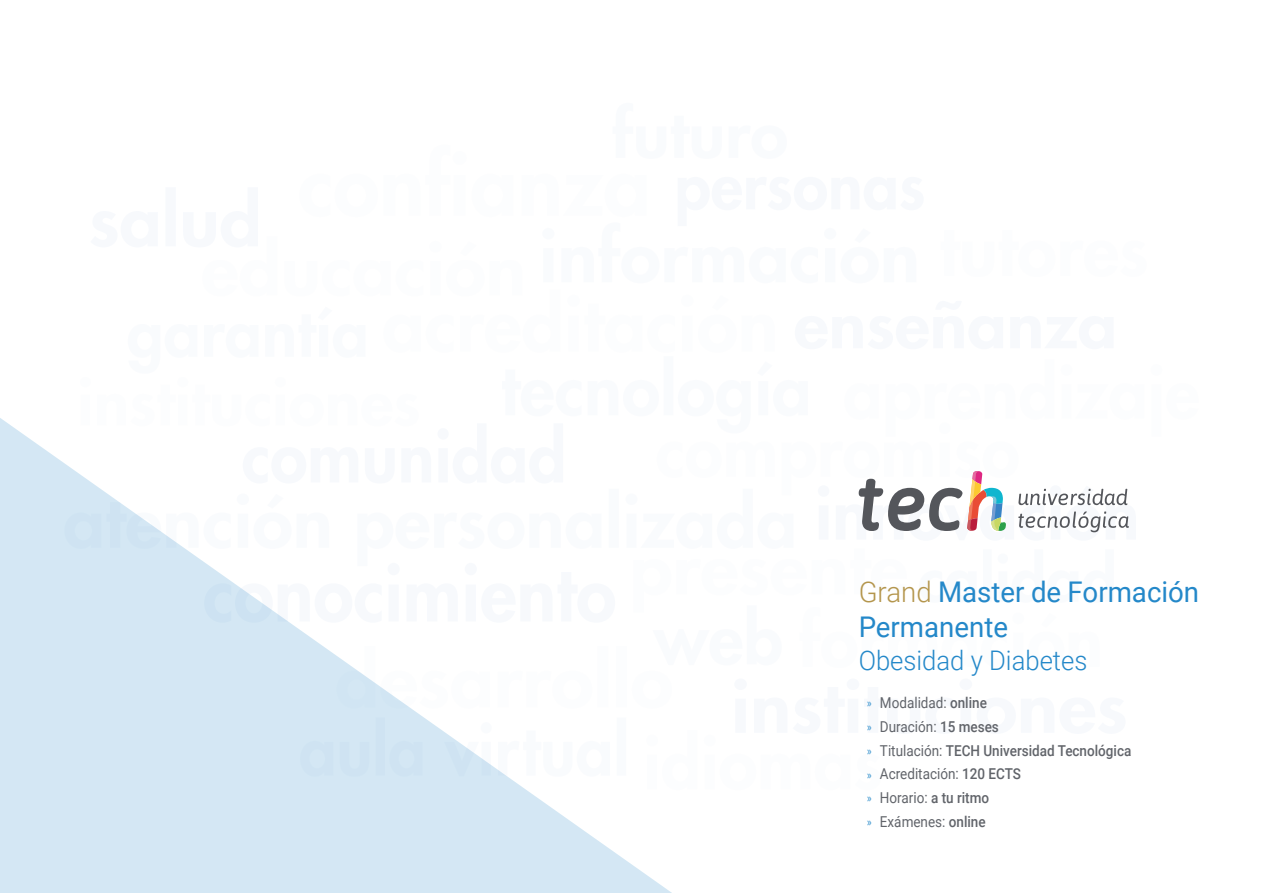
<style>
.page{position:relative;width:1263px;height:893px;background:#fff}
.page>*{position:absolute;margin:0;border:0;box-sizing:border-box;transform-origin:0 0}
.t1{font:28.5px/34.2px "Roboto";color:#2488c9}
.t2{font:300 27px "Roboto";color:#2488c9;scale:.95 1}
.t3{font:15px/23.7px "Roboto";color:#61646a;scale:.9 1}
.s1{font-weight:300;color:#b4964d}
.s2{font-family:"Myriad Pro";font-size:12px;color:#2488c9}
.s3{font-weight:500}
</style>
<div class="page">
<svg style="left:0;top:418px;width:672px;height:475px;fill:#d4e7f4"></svg>
<svg style="left:64px;top:418px;width:1065px;height:372px"></svg>
<h1 class="t1" style="left:859px;top:574px;width:342px"><span class="s1">Grand</span> Master de Formación<br>Permanente</h1>
<h2 class="t2" style="left:859px;top:641px;width:242px">Obesidad y Diabetes</h2>
<p class="t3" style="left:867px;top:690px;width:295px"><span class="s2">»</span> Modalidad: <span class="s3">online<br></span><span class="s2">»</span> Duración: <span class="s3">15 meses<br></span><span class="s2">»</span> Titulación: <span class="s3">TECH Universidad Tecnológica </span><span class="s2">»</span> Acreditación: <span class="s3">120 ECTS<br></span><span class="s2">»</span> Horario: <span class="s3">a tu ritmo<br></span><span class="s2">»</span> Exámenes: <span class="s3">online</span></p>
</div>
